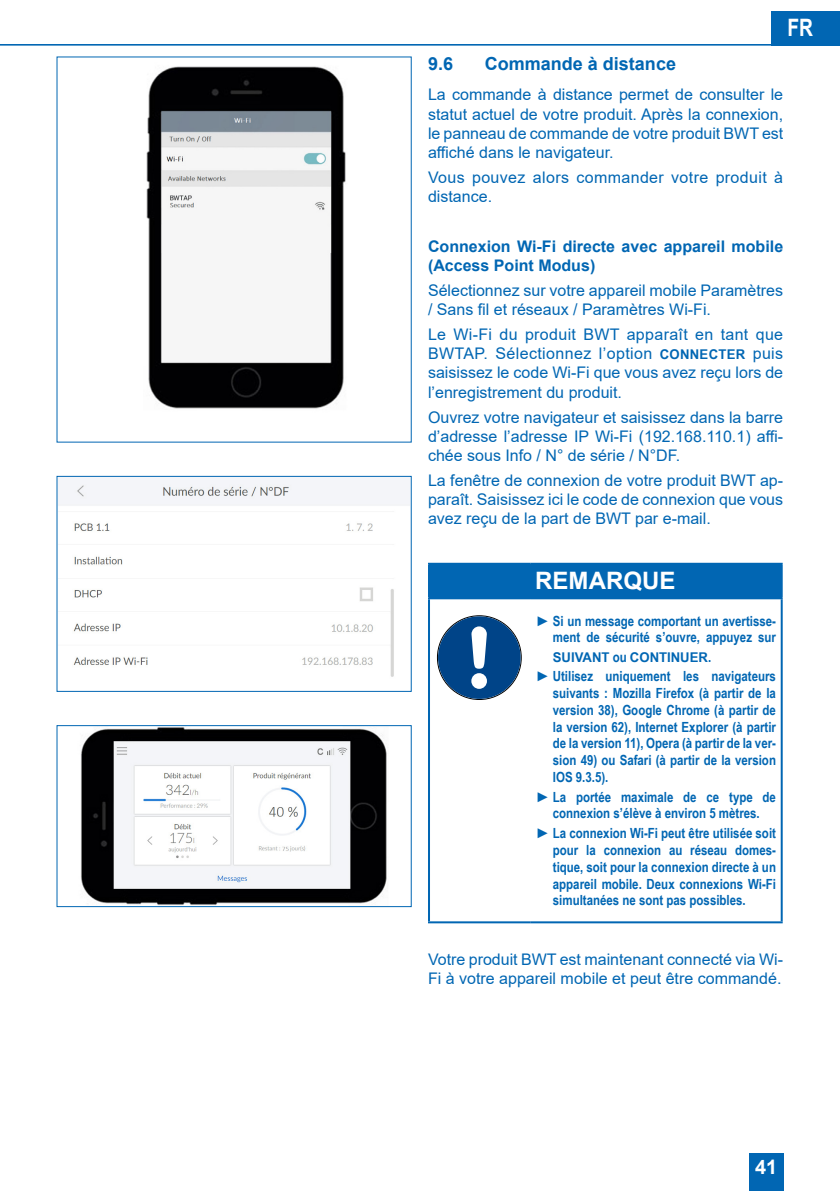
<style>
.page{position:relative;width:840px;height:1191px;background:#fff}
.page>*{position:absolute;margin:0;border:0;box-sizing:border-box;transform-origin:0 0}
._50_SAFETY_HEAD_WEIS{font:700 24px "Arial";color:#fff}
._50_SAFETY_HEAD_WEIS-2{font:700 24px "Arial";color:#fff;scale:.8 1}
.t1{font:700 20px "Arial";color:#fff}
.t2{font:700 18px "Arial";color:#0166b3}
.FLIESSTEXT_HKS44{font:16px/19.2px "Arial";color:#0166b3;text-align:justify}
.FLIESSTEXT_HKS44_BOL{font:700 16px/19.2px "Arial";color:#0166b3}
.FLIESSTEXT_HKS44-2{font:16px/19.2px "Arial";letter-spacing:.025em;color:#0166b3}
.t3{font:700 14px/16.8px "Arial Narrow";color:#0166b3;text-align:justify}
.t4{font:700 13.4px "Arial Narrow";color:#0166b3;scale:1.19 1}
.s1{font-family:"Arial Narrow";font-weight:700;font-size:13.4px}
.s2{font-family:"Arial";font-weight:400}
.s3{font-size:14px}
</style>
<div class="page">
<hr style="left:0;top:44px;width:839px;height:2px;background:#0166b3">
<div style="left:748px;top:1153px;width:34px;height:38px;background:#0166b3"></div>
<div style="left:771px;top:11px;width:68px;height:34px;background:#0166b3"></div>
<img style="left:146px;top:66px;width:200px;height:343px">
<img style="left:59px;top:478px;width:350px;height:199px">
<div style="left:57px;top:476px;width:354px;height:215px;border:1px solid #0166b3"></div>
<img style="left:81px;top:727px;width:306px;height:178px">
<div style="left:57px;top:725px;width:354px;height:182px;border:1px solid #0166b3"></div>
<div style="left:429px;top:564px;width:352px;height:34px;background:#0166b3"></div>
<hr style="left:780px;top:565px;width:2px;height:32px;background:#0166b3">
<hr style="left:428px;top:599px;width:2px;height:322px;background:#0166b3">
<hr style="left:780px;top:599px;width:2px;height:322px;background:#0166b3">
<hr style="left:428px;top:921px;width:102px;height:2px;background:#0166b3">
<hr style="left:530px;top:921px;width:252px;height:2px;background:#0166b3">
<hr style="left:428px;top:563px;width:102px;height:2px;background:#0166b3">
<hr style="left:428px;top:565px;width:2px;height:32px;background:#0166b3">
<hr style="left:530px;top:563px;width:252px;height:2px;background:#0166b3">
<hr style="left:428px;top:597px;width:102px;height:2px;background:#0166b3">
<hr style="left:530px;top:597px;width:252px;height:2px;background:#0166b3">
<div style="left:438px;top:616px;width:82px;height:83px;background:#048;border-radius:50%"></div>
<svg style="left:471px;top:626px;width:15px;height:63px"></svg>
<h1 class="_50_SAFETY_HEAD_WEIS-2" style="left:787px;top:11px;width:33px">FR</h1>
<p class="t2" style="left:428px;top:51px;width:27px">9.6</p>
<p class="t2" style="left:484px;top:51px;width:193px">Commande à distance</p>
<p class="FLIESSTEXT_HKS44" style="left:428px;top:85px;width:356px">La commande à distance permet de consulter le statut actuel de votre produit. Après la connexion, le panneau de commande de votre produit BWT est affiché dans le navigateur.</p>
<p class="FLIESSTEXT_HKS44-2" style="left:428px;top:167px;width:356px">Vous pouvez alors commander votre produit à distance.</p>
<p class="FLIESSTEXT_HKS44_BOL" style="left:428px;top:237px;width:356px">Connexion Wi-Fi directe avec appareil mobile (Access Point Modus)</p>
<p class="FLIESSTEXT_HKS44" style="left:428px;top:281px;width:356px">Sélectionnez sur votre appareil mobile Paramètres / Sans fil et réseaux / Paramètres Wi-Fi.</p>
<p class="FLIESSTEXT_HKS44" style="left:428px;top:325px;width:356px">Le Wi-Fi du produit BWT apparaît en tant que BWTAP. Sélectionnez l’option <span class="s1">CONNECTER</span> puis saisissez le code Wi-Fi que vous avez reçu lors de l’enregistrement du produit.</p>
<p class="FLIESSTEXT_HKS44" style="left:428px;top:407px;width:356px">Ouvrez votre navigateur et saisissez dans la barre d’adresse l’adresse IP Wi-Fi (192.168.110.1) affi&shy;chée sous Info / N° de série / N°DF.</p>
<p class="FLIESSTEXT_HKS44" style="left:428px;top:470px;width:356px">La fenêtre de connexion de votre produit BWT ap&shy;paraît. Saisissez ici le code de connexion que vous avez reçu de la part de BWT par e-mail.</p>
<p class="_50_SAFETY_HEAD_WEIS" style="left:535px;top:563px;width:141px">REMARQUE</p>
<p class="t3" style="left:535px;top:611px;width:241px;text-align:right"><span class="s2">►</span> Si un message comportant un avertisse&shy;ment de sécurité s’ouvre, appuyez sur</p>
<p class="t4" style="left:552px;top:646px;width:134px">SUIVANT <span class="s3">ou</span> CONTINUER<span class="s3">.</span></p>
<p class="t3" style="left:552px;top:667px;width:224px;text-indent:-17px"><span class="s2">►</span> Utilisez uniquement les navigateurs suivants : Mozilla Firefox (à partir de la version 38), Google Chrome (à partir de la version 62), Internet Explorer (à partir de la version 11), Opera (à partir de la ver&shy;sion 49) ou Safari (à partir de la version IOS 9.3.5).</p>
<p class="t3" style="left:535px;top:787px;width:241px;text-align:center"><span class="s2">►</span> La portée maximale de ce type de connexion s’élève à environ 5 mètres.</p>
<p class="t3" style="left:552px;top:824px;width:224px;text-indent:-17px"><span class="s2">►</span> La connexion Wi-Fi peut être utilisée soit pour la connexion au réseau domes&shy;tique, soit pour la connexion directe à un appareil mobile. Deux connexions Wi-Fi simultanées ne sont pas possibles.</p>
<p class="FLIESSTEXT_HKS44" style="left:428px;top:949px;width:356px">Votre produit BWT est maintenant connecté via Wi-<br>Fi à votre appareil mobile et peut être commandé.</p>
<p class="t1" style="left:754px;top:1152px;width:24px">41</p>
</div>
